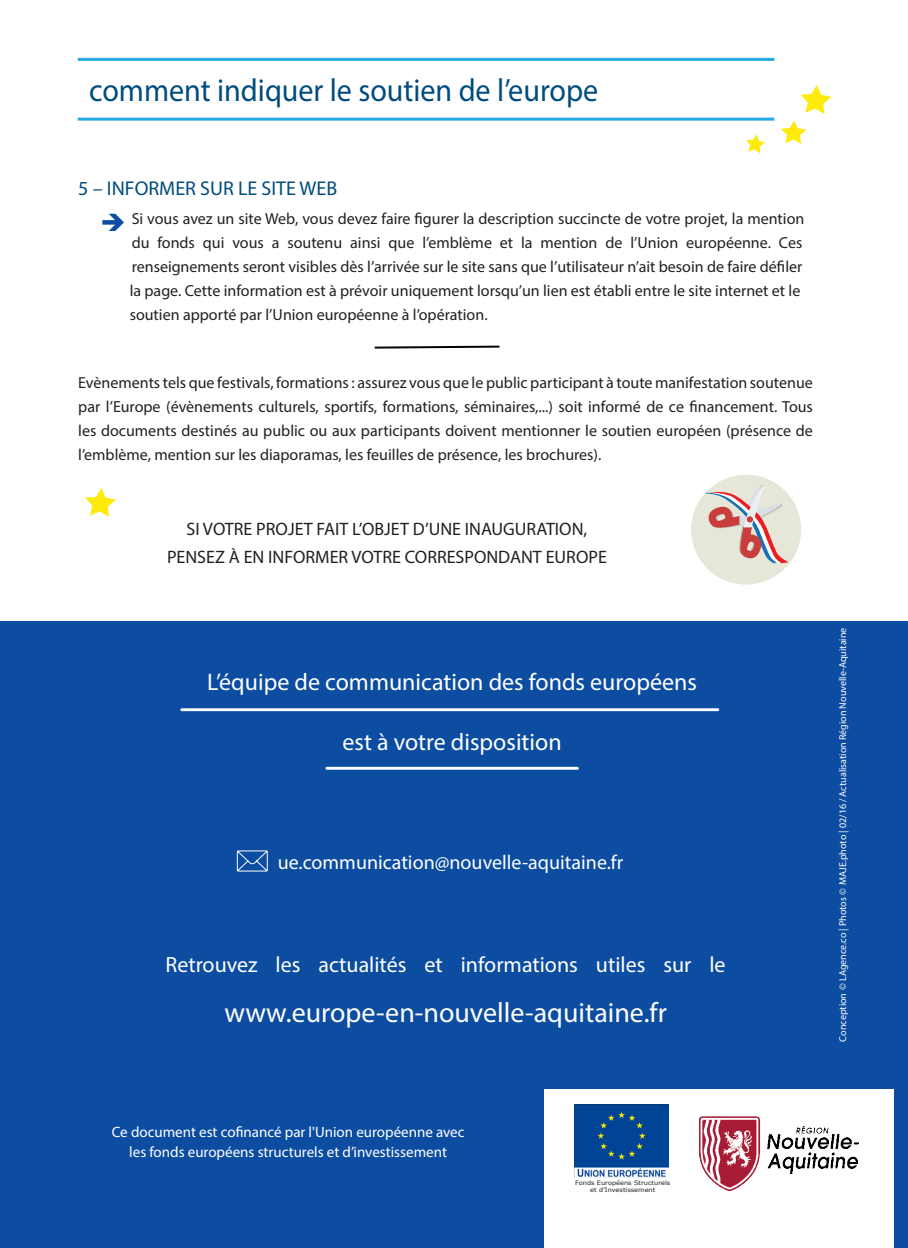
<style>
.page{position:relative;width:908px;height:1248px;background:#fff}
.page>*{position:absolute;margin:0;border:0;box-sizing:border-box;transform-origin:0 0}
.t1{font:32px "Myriad Pro";color:#014c7e;scale:.94 1}
.t2{font:28px "Myriad Pro";color:#fff}
.t3{font:24px "Myriad Pro";color:#fff}
.t4{font:22px "Myriad Pro";color:#fff}
.t5{font:20px "Myriad Pro";color:#fff}
.sous-titre{font:20px "Myriad Pro";color:#014c7e}
.t6{font:18px/28px "Myriad Pro";color:#231f20;text-align:center}
.puce-cadre{font:16px/24px "Myriad Pro";color:#231f20}
.t7{font:15px/20px "Myriad Pro";color:#fff;text-align:center}
.t8{font:10px "Myriad Pro";color:#fff}
.t9{font:6px "Verdana";color:#231f20;scale:1.1 1}
</style>
<div class="page">
<div style="left:690px;top:474px;width:110px;height:110px;background:#e6e6d9;border-radius:50%"></div>
<svg style="left:85px;top:488px;width:31px;height:29px"></svg>
<svg style="left:703px;top:483px;width:85px;height:80px"></svg>
<hr style="left:78px;top:58px;width:696px;height:3px;background:#24aae1">
<hr style="left:78px;top:118px;width:696px;height:3px;background:#24aae1">
<svg style="left:800px;top:85px;width:31px;height:29px"></svg>
<svg style="left:746px;top:134px;width:19px;height:19px"></svg>
<svg style="left:781px;top:120px;width:25px;height:24px"></svg>
<div style="left:0;top:621px;width:907px;height:626px;background:#0d4da1"></div>
<hr style="left:182px;top:708px;width:535px;height:3px;background:#fff">
<svg style="left:236px;top:850px;width:32px;height:22px"></svg>
<svg style="left:374px;top:345px;width:126px;height:4px"></svg>
<hr style="left:326px;top:766px;width:251px;height:3px;background:#fff">
<div style="left:544px;top:1089px;width:349px;height:158px;background:#fff"></div>
<img style="left:574px;top:1104px;width:94px;height:73px">
<img style="left:699px;top:1116px;width:159px;height:73px">
<p class="t1" style="left:89px;top:70px;width:543px">comment indiquer le soutien de l’europe</p>
<p class="sous-titre" style="left:78px;top:176px;width:260px">5 – INFORMER SUR LE SITE WEB</p>
<p class="puce-cadre" style="left:130px;top:206px;width:676px">Si vous avez un site Web, vous devez faire figurer la description succincte de votre projet, la mention du fonds qui vous a soutenu ainsi que l’emblème et la mention de l’Union européenne. Ces renseignements seront visibles dès l’arrivée sur le site sans que l’utilisateur n’ait besoin de faire défiler la page. Cette information est à prévoir uniquement lorsqu’un lien est établi entre le site internet et le soutien apporté par l’Union européenne à l’opération.</p>
<p class="puce-cadre" style="left:78px;top:370px;width:736px;text-align:justify">Evènements tels que festivals, formations : assurez vous que le public participant à toute manifestation soutenue par l’Europe (évènements culturels, sportifs, formations, séminaires,...) soit informé de ce financement. Tous les documents destinés au public ou aux participants doivent mentionner le soutien européen (présence de l’emblème, mention sur les diaporamas, les feuilles de présence, les brochures).</p>
<p class="t6" style="left:167px;top:514px;width:441px">SI VOTRE PROJET FAIT L’OBJET D’UNE INAUGURATION,<br>PENSEZ À EN INFORMER VOTRE CORRESPONDANT EUROPE</p>
<p class="t3" style="left:207px;top:667px;width:491px">L’équipe de communication des fonds européens</p>
<p class="t3" style="left:342px;top:727px;width:221px">est à votre disposition</p>
<p class="t5" style="left:278px;top:849px;width:347px">ue.communication@nouvelle-aquitaine.fr</p>
<p class="t4" style="left:165px;top:950px;width:561px">Retrouvez les actualités et informations utiles sur le</p>
<p class="t2" style="left:224px;top:995px;width:444px">www.europe-en-nouvelle-aquitaine.fr</p>
<p class="t8" style="left:836px;top:1041px;width:415px;rotate:-90deg">Conception © LAgence.co | Photos © MAJE.photo | 02/16 / Actualisation Région Nouvelle-Aquitaine</p>
<p class="t7" style="left:112px;top:1121px;width:354px">Ce document est cofinancé par l'Union européenne avec les fonds européens structurels et d’investissement</p>
<p class="t9" style="left:575px;top:1178px;width:88px">Fonds Européens Structurels</p>
<p class="t9" style="left:590px;top:1185px;width:61px">et d’Investissement</p>
</div>
